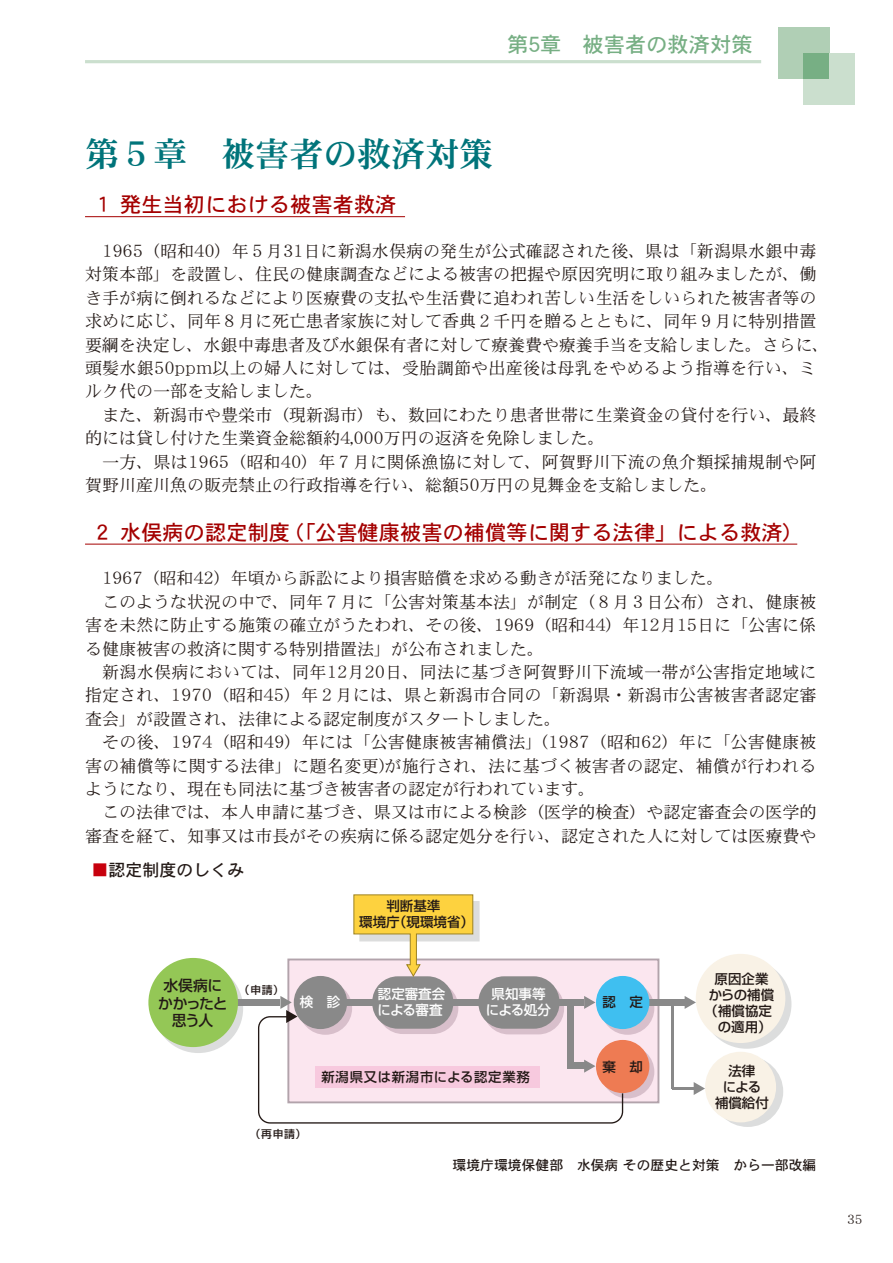
<style>
.page{position:relative;width:893px;height:1263px;background:#fff}
.page>*{position:absolute;margin:0;border:0;box-sizing:border-box;transform-origin:0 0}
.t1{font:34.05px "DFHS Mincho W7 WINP RKSJ H";color:#00747a}
.t2{font:21.3px "DFHS Gothic W5 WINP RKSJ H";color:#a40001}
.t3{font:21.3px "DFHS Gothic W5 WINP RKSJ H";color:#77af84}
.t4{font:16.95px/23.4px "DFHS Mincho W3 WINP RKSJ H";color:#231916}
.t5{font:16.95px "DFHS Gothic W5 WINP RKSJ H";color:#231916}
.t6{font:500 14.7px/17.7px "Shin Go Pro";letter-spacing:-.075em;color:#231916;text-align:center}
.t7{font:13.8px "DFHS Gothic W5 WINP RKSJ H";color:#231916}
.t8{font:500 13.35px/16px "Shin Go Pro";color:#231916;text-align:center}
.t9{font:500 13.35px/16px "Shin Go Pro";color:#fff}
.t10{font:500 13.35px "Shin Go Pro";letter-spacing:.06em;color:#231916}
.t11{font:12.75px "DFHS Mincho W3 WINP RKSJ H";color:#231916}
.t12{font:500 10.8px "Shin Go Pro";color:#231916}
.s1{color:#c7000d}
</style>
<div class="page">
<hr style="left:85px;top:60px;width:676px;height:3px;background:#cbdfce">
<div style="left:778px;top:28px;width:51px;height:51px;background:#b0cfb5"></div>
<div style="left:804px;top:53px;width:51px;height:51px;background:#cbdfce"></div>
<div style="left:804px;top:53px;width:25px;height:26px;background:#77af84"></div>
<hr style="left:85px;top:216px;width:320px;height:1px;background:#a40001">
<hr style="left:85px;top:544px;width:712px;height:1px;background:#a40001">
<div style="left:288px;top:959px;width:370px;height:143px;background:#fbe6ef"></div>
<div style="left:287px;top:958px;width:372px;height:145px;border:2px solid #b2a3ab"></div>
<svg style="left:715px;top:1059px;width:65px;height:65px"></svg>
<div style="left:712px;top:1056px;width:71px;height:71px;border:6px solid #dcdddd;border-radius:50%"></div>
<svg style="left:705px;top:962px;width:84px;height:84px"></svg>
<div style="left:702px;top:959px;width:89px;height:90px;border:6px solid #dcdddd;border-radius:50%"></div>
<svg style="left:604px;top:984px;width:47px;height:48px"></svg>
<div style="left:601px;top:982px;width:53px;height:53px;border:6px solid #d8bfcb;border-radius:50%"></div>
<svg style="left:604px;top:1048px;width:47px;height:47px"></svg>
<div style="left:601px;top:1045px;width:53px;height:53px;border:6px solid #d8bfcb;border-radius:50%"></div>
<div style="left:360px;top:902px;width:119px;height:39px;background:#dcdddd"></div>
<svg style="left:156px;top:967px;width:84px;height:83px"></svg>
<div style="left:154px;top:964px;width:89px;height:89px;border:6px solid #dcdddd;border-radius:50%"></div>
<div style="left:699px;top:957px;width:83px;height:83px;background:#f9f2e6;border-radius:50%"></div>
<div style="left:696px;top:954px;width:89px;height:89px;border:6px solid #f9f2e6;border-radius:50%"></div>
<div style="left:708px;top:1054px;width:65px;height:65px;background:#f9f2e6;border-radius:50%"></div>
<div style="left:705px;top:1052px;width:71px;height:70px;border:6px solid #f9f2e6;border-radius:50%"></div>
<div style="left:297px;top:979px;width:47px;height:47px;background:#898989;border-radius:50%"></div>
<div style="left:294px;top:976px;width:53px;height:53px;border:6px solid #898989;border-radius:50%"></div>
<div style="left:375px;top:979px;width:75px;height:47px;background:#898989;border-radius:23px"></div>
<div style="left:372px;top:976px;width:81px;height:53px;border:6px solid #898989;border-radius:23px"></div>
<div style="left:481px;top:979px;width:76px;height:47px;background:#898989;border-radius:23px"></div>
<div style="left:478px;top:976px;width:81px;height:53px;border:6px solid #898989;border-radius:23px"></div>
<hr style="left:671px;top:1004px;width:2px;height:85px;background:#898989">
<div style="left:646px;top:999px;width:39px;height:6px;background:#898989"></div>
<div style="left:236px;top:999px;width:44px;height:6px;background:#898989"></div>
<hr style="left:673px;top:1087px;width:24px;height:2px;background:#898989">
<svg style="left:353px;top:894px;width:121px;height:83px"></svg>
<svg style="left:685px;top:996px;width:11px;height:13px"></svg>
<svg style="left:257px;top:996px;width:367px;height:128px"></svg>
<svg style="left:694px;top:1082px;width:11px;height:13px"></svg>
<div style="left:599px;top:1043px;width:47px;height:47px;background:#ee7b53;border-radius:50%"></div>
<div style="left:596px;top:1040px;width:53px;height:53px;border:6px solid #ee7b53;border-radius:50%"></div>
<div style="left:599px;top:979px;width:47px;height:47px;background:#3fbff0;border-radius:50%"></div>
<div style="left:596px;top:976px;width:53px;height:53px;border:6px solid #3fbff0;border-radius:50%"></div>
<div style="left:151px;top:961px;width:84px;height:83px;background:#94c756;border-radius:50%"></div>
<div style="left:148px;top:958px;width:90px;height:89px;border:6px solid #94c756;border-radius:50%"></div>
<div style="left:315px;top:1066px;width:225px;height:21px;background:#f7c9de"></div>
<p class="t3" style="left:507px;top:34px;width:247px">第5章　被害者の救済対策</p>
<h1 class="t1" style="left:85px;top:136px;width:410px">第５章　被害者の救済対策</h1>
<p class="t2" style="left:92px;top:194px;width:306px">１発生当初における被害者救済</p>
<p class="t4" style="left:85px;top:240px;width:746px">　1965（昭和40）年５月31日に新潟水俣病の発生が公式確認された後、県は「新潟県水銀中毒対策本部」を設置し、住民の健康調査などによる被害の把握や原因究明に取り組みましたが、働き手が病に倒れるなどにより医療費の支払や生活費に追われ苦しい生活をしいられた被害者等の求めに応じ、同年８月に死亡患者家族に対して香典２千円を贈るとともに、同年９月に特別措置要綱を決定し、水銀中毒患者及び水銀保有者に対して療養費や療養手当を支給しました。さらに、頭髪水銀50ppm以上の婦人に対しては、受胎調節や出産後は母乳をやめるよう指導を行い、ミルク代の一部を支給しました。<br>　また、新潟市や豊栄市（現新潟市）も、数回にわたり患者世帯に生業資金の貸付を行い、最終的には貸し付けた生業資金総額約4,000万円の返済を免除しました。<br>　一方、県は1965（昭和40）年７月に関係漁協に対して、阿賀野川下流の魚介類採捕規制や阿賀野川産川魚の販売禁止の行政指導を行い、総額50万円の見舞金を支給しました。</p>
<p class="t2" style="left:92px;top:521px;width:713px">２水俣病の認定制度（「公害健康被害の補償等に関する法律」による救済）</p>
<p class="t4" style="left:85px;top:567px;width:733px">　1967（昭和42）年頃から訴訟により損害賠償を求める動きが活発になりました。<br>　このような状況の中で、同年７月に「公害対策基本法」が制定（８月３日公布）され、健康被害を未然に防止する施策の確立がうたわれ、その後、1969（昭和44）年12月15日に「公害に係る健康被害の救済に関する特別措置法」が公布されました。<br>　新潟水俣病においては、同年12月20日、同法に基づき阿賀野川下流域一帯が公害指定地域に指定され、1970（昭和45）年２月には、県と新潟市合同の「新潟県・新潟市公害被害者認定審査会」が設置され、法律による認定制度がスタートしました。<br>　その後、1974（昭和49）年には「公害健康被害補償法」(1987（昭和62）年に「公害健康被害の補償等に関する法律」に題名変更)が施行され、法に基づく被害者の認定、補償が行われるようになり、現在も同法に基づき被害者の認定が行われています。<br>　この法律では、本人申請に基づき、県又は市による検診（医学的検査）や認定審査会の医学的審査を経て、知事又は市長がその疾病に係る認定処分を行い、認定された人に対しては医療費や</p>
<p class="t5" style="left:91px;top:861px;width:155px"><span class="s1">■</span>認定制度のしくみ</p>
<p class="t6" style="left:158px;top:975px;width:71px">水俣病にかかったと思う人</p>
<p class="t12" style="left:239px;top:981px;width:47px">（申請）</p>
<p class="t8" style="left:359px;top:896px;width:116px">判断基準<br>環境庁（現環境省）</p>
<p class="t9" style="left:300px;top:992px;width:42px">検　診</p>
<p class="t9" style="left:377px;top:984px;width:69px">認定審査会による審査</p>
<p class="t9" style="left:486px;top:984px;width:67px;text-align:center">県知事等による処分</p>
<p class="t10" style="left:321px;top:1066px;width:210px">新潟県又は新潟市による認定業務</p>
<p class="t12" style="left:250px;top:1125px;width:58px">（再申請）</p>
<p class="t8" style="left:602px;top:992px;width:42px">認　定</p>
<p class="t8" style="left:602px;top:1057px;width:42px">棄　却</p>
<p class="t8" style="left:715px;top:969px;width:55px">原因企業</p>
<p class="t8" style="left:709px;top:985px;width:67px">からの補償</p>
<p class="t8" style="left:705px;top:1001px;width:69px">（補償協定</p>
<p class="t8" style="left:718px;top:1017px;width:55px">の適用）</p>
<p class="t8" style="left:715px;top:1061px;width:55px">法律<br>による補償給付</p>
<p class="t7" style="left:453px;top:1158px;width:365px">環境庁環境保健部　水俣病その歴史と対策　から一部改編</p>
<p class="t11" style="left:847px;top:1213px;width:17px">35</p>
</div>
